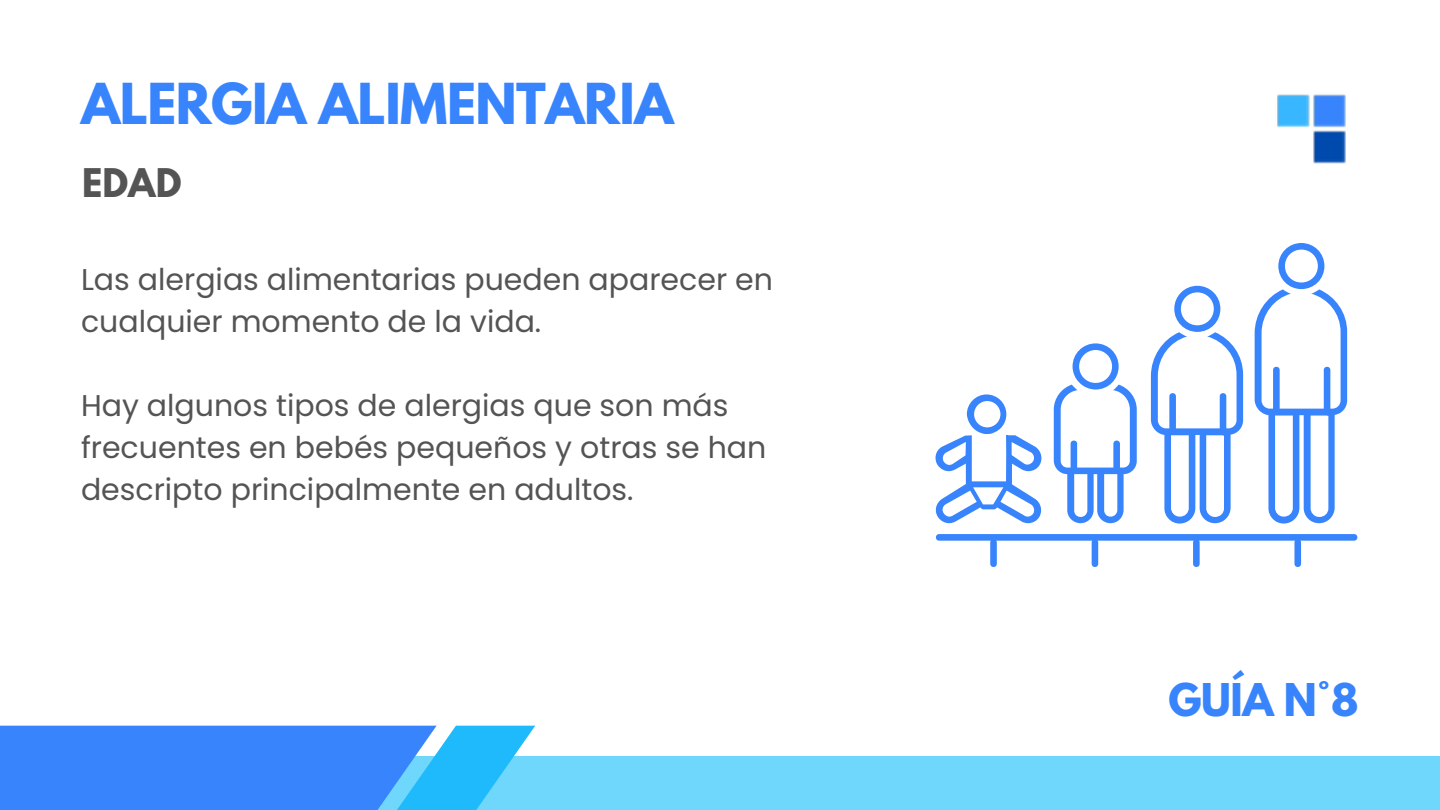
<style>
.page{position:relative;width:1440px;height:810px;background:#fff}
.page>*{position:absolute;margin:0;border:0;box-sizing:border-box;transform-origin:0 0}
.t1{font:700 50px "League Spartan";letter-spacing:-.01em;color:#3884fd}
.t2{font:700 40px "League Spartan";color:#3884fd}
.t3{font:700 35px "League Spartan";color:#545454}
.t4{font:30px/42px "Poppins";color:#545454}
</style>
<div class="page">
<div style="left:288px;top:757px;width:1152px;height:53px;background:#70d7fc"></div>
<svg style="left:0;top:726px;width:535px;height:84px;background:#3c94fc"></svg>
<img style="left:1277px;top:94px;width:69px;height:70px">
<svg style="left:936px;top:534px;width:421px;height:33px"></svg>
<svg style="left:935px;top:394px;width:107px;height:129px"></svg>
<svg style="left:1054px;top:343px;width:83px;height:180px"></svg>
<svg style="left:1151px;top:286px;width:92px;height:238px"></svg>
<svg style="left:1255px;top:243px;width:92px;height:281px"></svg>
<p class="t1" style="left:81px;top:79px;width:594px">ALERGIA ALIMENTARIA</p>
<p class="t3" style="left:82px;top:166px;width:101px">EDAD</p>
<p class="t4" style="left:81px;top:258px;width:694px">Las alergias alimentarias pueden aparecer en cualquier momento de la vida.</p>
<p class="t4" style="left:81px;top:384px;width:687px">Hay algunos tipos de alergias que son más frecuentes en bebés pequeños y otras se han descripto principalmente en adultos.</p>
<p class="t2" style="left:1168px;top:680px;width:192px">GUÍA N°8</p>
</div>
